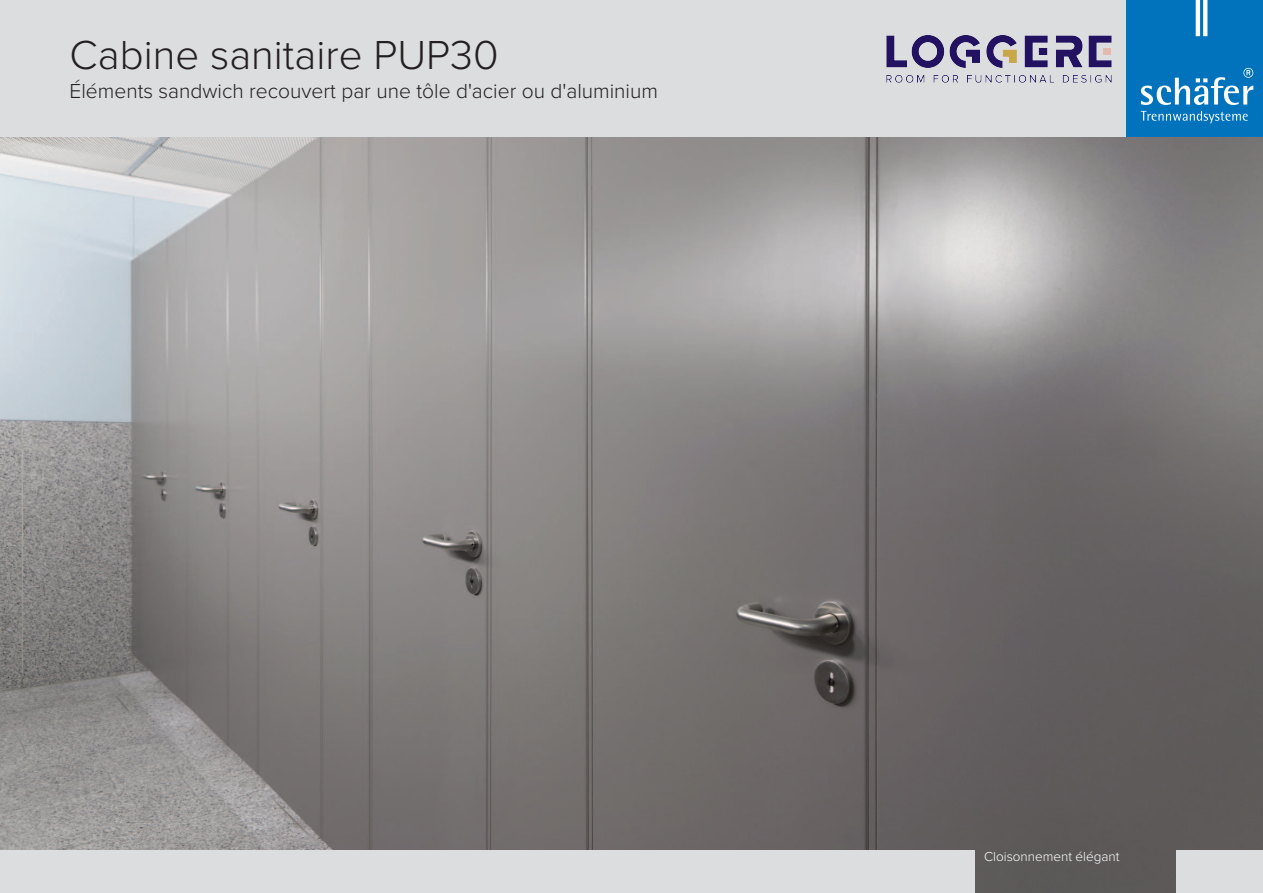
<style>
.page{position:relative;width:1263px;height:893px;background:#fff}
.page>*{position:absolute;margin:0;border:0;box-sizing:border-box;transform-origin:0 0}
.t1{font:300 42px "Proxima Nova";color:#231f20}
.t2{font:300 21px "Proxima Nova";color:#231f20}
.t3{font:300 13.5px "Proxima Nova";color:#fff}
</style>
<div class="page">
<img style="left:0;top:136px;width:1263px;height:757px">
<div style="left:0;top:0;width:1129px;height:136px;background:#dcdddf"></div>
<div style="left:1127px;top:0;width:136px;height:136px;background:#0073bc"></div>
<svg style="left:1141px;top:111px;width:107px;height:12px"></svg>
<hr style="left:1196px;top:0;width:4px;height:36px;background:#fff">
<svg style="left:1203px;top:0;width:4px;height:36px"></svg>
<svg style="left:1141px;top:68px;width:112px;height:37px"></svg>
<div style="left:0;top:850px;width:974px;height:43px;background:#dcdddf"></div>
<div style="left:1176px;top:850px;width:87px;height:43px;background:#dcdddf"></div>
<img style="left:886px;top:35px;width:226px;height:48px">
<p class="t1" style="left:70px;top:24px;width:430px">Cabine sanitaire PUP30</p>
<p class="t2" style="left:70px;top:75px;width:590px">Éléments sandwich recouvert par une tôle d'acier ou d'aluminium</p>
<p class="t3" style="left:984px;top:846px;width:137px">Cloisonnement élégant</p>
</div>
